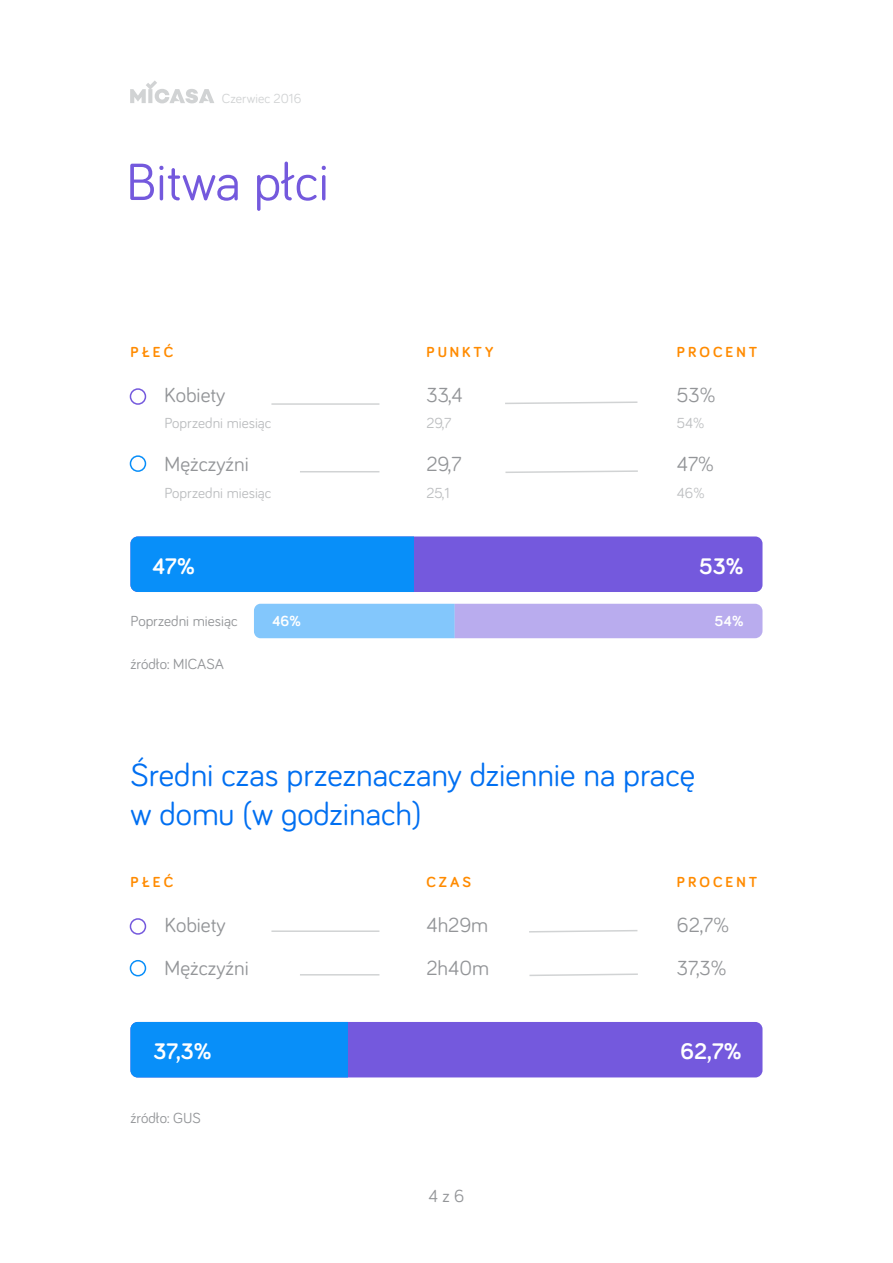
<style>
.page{position:relative;width:893px;height:1263px;background:#fff}
.page>*{position:absolute;margin:0;border:0;box-sizing:border-box;transform-origin:0 0}
.t1{font:54px "Bariol";color:#7459dd}
.t2{font:33px/39.6px "Bariol";color:#006ff1}
.t3{font:700 23.25px "Bariol";color:#fff}
.t4{font:21px "Bariol";color:#939598}
.t5{font:18px "Bariol";color:#939598}
.t6{font:15px "Bariol";color:#bcbec0}
.t7{font:15px "Bariol";color:#939598}
.t8{font:700 15px "Bariol";letter-spacing:.2em;color:#ff8b00}
.t9{font:700 15px "Bariol";color:#fff}
.t10{font:13.5px "Bariol";color:#d1d3d4}
</style>
<div class="page">
<div style="left:130px;top:388px;width:16px;height:17px;border:2px solid #7459dd;border-radius:50%"></div>
<div style="left:130px;top:455px;width:16px;height:17px;border:2px solid #088ef9;border-radius:50%"></div>
<div style="left:130px;top:536px;width:632px;height:56px;background:#7459dd;border-radius:7px"></div>
<hr style="left:300px;top:471px;width:79px;height:1px;background:#d1d3d4">
<svg style="left:505px;top:401px;width:133px;height:3px"></svg>
<svg style="left:505px;top:470px;width:133px;height:3px"></svg>
<div style="left:130px;top:536px;width:284px;height:56px;background:#088ff9"></div>
<svg style="left:254px;top:604px;width:508px;height:34px;background:#a3b6f3"></svg>
<div style="left:130px;top:918px;width:16px;height:17px;border:2px solid #7459dd;border-radius:50%"></div>
<div style="left:130px;top:960px;width:16px;height:16px;border:2px solid #088ef9;border-radius:50%"></div>
<div style="left:130px;top:1022px;width:632px;height:55px;background:#7459dd;border-radius:7px"></div>
<hr style="left:271px;top:930px;width:108px;height:2px;background:#d1d3d4">
<hr style="left:271px;top:403px;width:108px;height:2px;background:#d1d3d4">
<hr style="left:300px;top:974px;width:79px;height:1px;background:#d1d3d4">
<svg style="left:529px;top:930px;width:109px;height:3px"></svg>
<svg style="left:529px;top:973px;width:109px;height:3px"></svg>
<div style="left:130px;top:1022px;width:218px;height:55px;background:#088ff9"></div>
<svg style="left:130px;top:80px;width:84px;height:23px"></svg>
<p class="t10" style="left:222px;top:90px;width:81px">Czerwiec 2016</p>
<h1 class="t1" style="left:126px;top:145px;width:205px">Bitwa płci</h1>
<p class="t8" style="left:130px;top:341px;width:44px">PŁEĆ</p>
<p class="t8" style="left:426px;top:341px;width:69px">PUNKTY</p>
<p class="t8" style="left:677px;top:341px;width:82px">PROCENT</p>
<p class="t4" style="left:164px;top:381px;width:63px">Kobiety</p>
<p class="t4" style="left:426px;top:381px;width:38px">33,4</p>
<p class="t6" style="left:164px;top:413px;width:109px">Poprzedni miesiąc</p>
<p class="t6" style="left:426px;top:413px;width:27px">29,7</p>
<p class="t4" style="left:164px;top:449px;width:86px">Mężczyźni</p>
<p class="t6" style="left:164px;top:482px;width:109px">Poprzedni miesiąc</p>
<p class="t4" style="left:426px;top:449px;width:37px">29,7</p>
<p class="t6" style="left:426px;top:482px;width:25px">25,1</p>
<p class="t4" style="left:677px;top:381px;width:40px">53%</p>
<p class="t6" style="left:677px;top:413px;width:29px">54%</p>
<p class="t4" style="left:677px;top:449px;width:39px">47%</p>
<p class="t6" style="left:677px;top:482px;width:29px">46%</p>
<p class="t3" style="left:152px;top:550px;width:44px">47%</p>
<p class="t3" style="left:699px;top:550px;width:46px">53%</p>
<p class="t7" style="left:130px;top:611px;width:109px">Poprzedni miesiąc</p>
<p class="t7" style="left:130px;top:654px;width:95px">źródło: MICASA</p>
<p class="t9" style="left:272px;top:610px;width:30px">46%</p>
<p class="t9" style="left:715px;top:610px;width:30px">54%</p>
<h2 class="t2" style="left:130px;top:753px;width:566px">Średni czas przeznaczany dziennie na pracę w domu (w godzinach)</h2>
<p class="t8" style="left:130px;top:871px;width:44px">PŁEĆ</p>
<p class="t8" style="left:426px;top:871px;width:46px">CZAS</p>
<p class="t8" style="left:677px;top:871px;width:82px">PROCENT</p>
<p class="t4" style="left:164px;top:911px;width:63px">Kobiety</p>
<p class="t4" style="left:164px;top:954px;width:86px">Mężczyźni</p>
<p class="t4" style="left:426px;top:911px;width:63px">4h29m</p>
<p class="t4" style="left:426px;top:954px;width:64px">2h40m</p>
<p class="t4" style="left:677px;top:911px;width:54px">62,7%</p>
<p class="t4" style="left:677px;top:954px;width:51px">37,3%</p>
<p class="t3" style="left:153px;top:1035px;width:60px">37,3%</p>
<p class="t3" style="left:680px;top:1035px;width:63px">62,7%</p>
<p class="t7" style="left:130px;top:1107px;width:72px">źródło: GUS</p>
<p class="t5" style="left:429px;top:1183px;width:37px">4 z 6</p>
</div>
